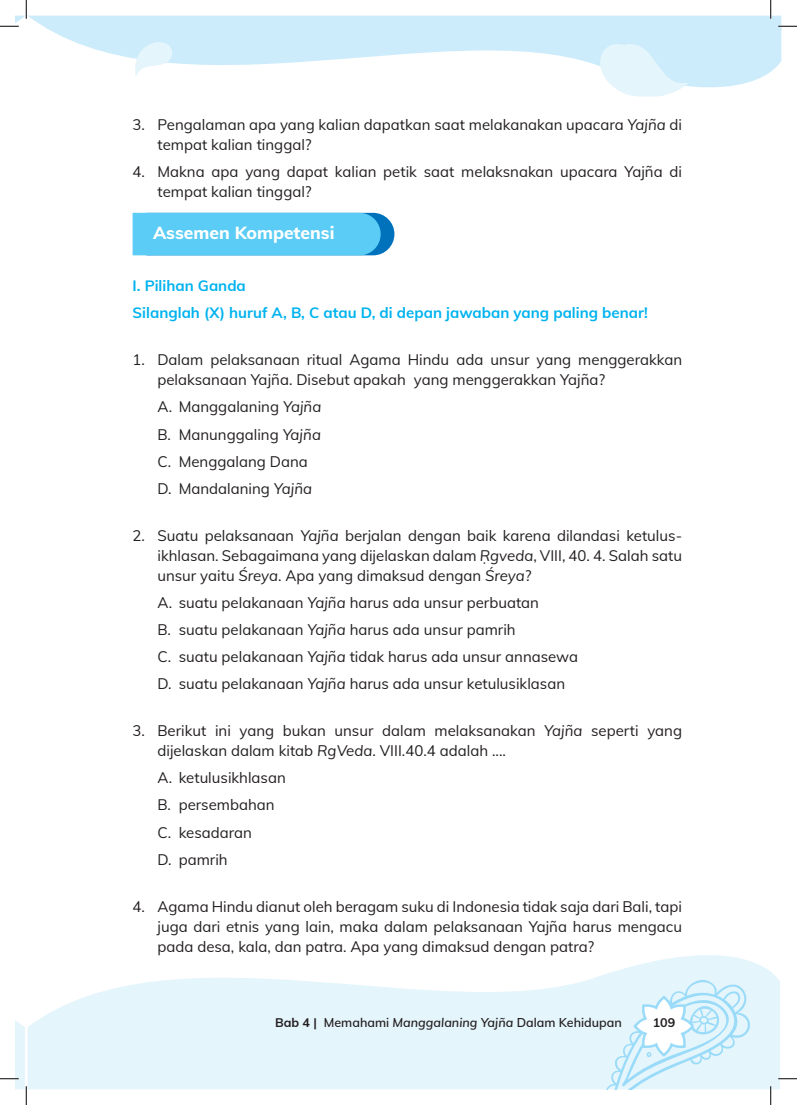
<style>
.page{position:relative;width:797px;height:1105px;background:#fff}
.page>*{position:absolute;margin:0;border:0;box-sizing:border-box;transform-origin:0 0}
.t1{font:800 17.5px "Mulish";color:#fff}
.t2{font:15px/27.1px "Mulish";color:#231f20}
.t3{font:700 15px/27.1px "Mulish";color:#00b3ef}
.t4{font:600 12.5px "Mulish";color:#231f20}
.t5{font:700 12.5px "Mulish";color:#231f20}
.s1{font-style:italic}
.s2{font-weight:700}
</style>
<div class="page">
<svg style="left:27px;top:955px;width:753px;height:134px;fill:#e5f5fc"></svg>
<svg style="left:602px;top:976px;width:152px;height:113px;background:#dbf1fb"></svg>
<svg style="left:28px;top:16px;width:753px;height:72px;fill:#ccecfb"></svg>
<svg style="left:134px;top:40px;width:40px;height:36px"></svg>
<svg style="left:600px;top:40px;width:88px;height:57px;background:#dff2fb"></svg>
<svg style="left:133px;top:213px;width:261px;height:42px;background:#57c8f2"></svg>
<svg style="left:778px;top:25px;width:19px;height:2px"></svg>
<svg style="left:778px;top:1078px;width:19px;height:1px"></svg>
<svg style="left:0;top:0;width:27px;height:27px"></svg>
<svg style="left:0;top:1020px;width:27px;height:85px"></svg>
<svg style="left:770px;top:0;width:1px;height:19px"></svg>
<svg style="left:770px;top:1086px;width:1px;height:19px"></svg>
<p class="t2" style="left:157px;top:114px;width:526px;line-height:20px;text-indent:-25px">3. Pengalaman apa yang kalian dapatkan saat melakanakan upacara <span class="s1">Yajña</span> di tempat kalian tinggal?</p>
<p class="t2" style="left:157px;top:161px;width:526px;line-height:20px;text-indent:-25px">4. Makna apa yang dapat kalian petik saat melaksnakan upacara Yajña di tempat kalian tinggal?</p>
<p class="t1" style="left:153px;top:220px;width:183px">Assemen Kompetensi</p>
<p class="t3" style="left:133px;top:271px;width:517px">I. Pilihan Ganda<br>Silanglah (X) huruf A, B, C atau D, di depan jawaban yang paling benar!</p>
<p class="t2" style="left:157px;top:349px;width:526px;line-height:20px;text-indent:-25px">1. Dalam pelaksanaan ritual Agama Hindu ada unsur yang menggerakkan pelaksanaan Yajña. Disebut apakah yang menggerakkan Yajña?</p>
<p class="t2" style="left:157px;top:393px;width:165px">A. Manggalaning <span class="s1">Yajña<br></span>B. Manunggaling <span class="s1">Yajña<br></span>C. Menggalang Dana<br>D. Mandalaning <span class="s1">Yajña</span></p>
<p class="t2" style="left:157px;top:525px;width:526px;line-height:20px;text-align:justify;text-indent:-25px">2. Suatu pelaksanaan <span class="s1">Yajña</span> berjalan dengan baik karena dilandasi ketulus&shy;ikhlasan. Sebagaimana yang dijelaskan dalam <span class="s1">Ṛgveda</span>, VIII, 40. 4. Salah satu unsur yaitu <span class="s1">Śreya</span>. Apa yang dimaksud dengan <span class="s1">Śreya</span>?</p>
<p class="t2" style="left:157px;top:588px;width:422px">A. suatu pelakanaan <span class="s1">Yajña</span> harus ada unsur perbuatan<br>B. suatu pelakanaan <span class="s1">Yajña</span> harus ada unsur pamrih<br>C. suatu pelakanaan <span class="s1">Yajña</span> tidak harus ada unsur annasewa D. suatu pelakanaan <span class="s1">Yajña</span> harus ada unsur ketulusiklasan</p>
<p class="t2" style="left:157px;top:720px;width:526px;line-height:20px;text-indent:-25px">3. Berikut ini yang bukan unsur dalam melaksanakan <span class="s1">Yajña</span> seperti yang dijelaskan dalam kitab <span class="s1">RgVeda</span>. VIII.40.4 adalah ....</p>
<p class="t2" style="left:157px;top:764px;width:130px">A. ketulusikhlasan<br>B. persembahan<br>C. kesadaran<br>D. pamrih</p>
<p class="t2" style="left:157px;top:896px;width:526px;line-height:20px;text-align:justify;text-indent:-25px">4. Agama Hindu dianut oleh beragam suku di Indonesia tidak saja dari Bali, tapi juga dari etnis yang lain, maka dalam pelaksanaan Yajña harus mengacu pada desa, kala, dan patra. Apa yang dimaksud dengan patra?</p>
<p class="t4" style="left:275px;top:1013px;width:348px"><span class="s2">Bab 4 |</span> Memahami <span class="s1">Manggalaning Yajña</span> Dalam Kehidupan</p>
<p class="t5" style="left:652px;top:1014px;width:24px">109</p>
</div>
